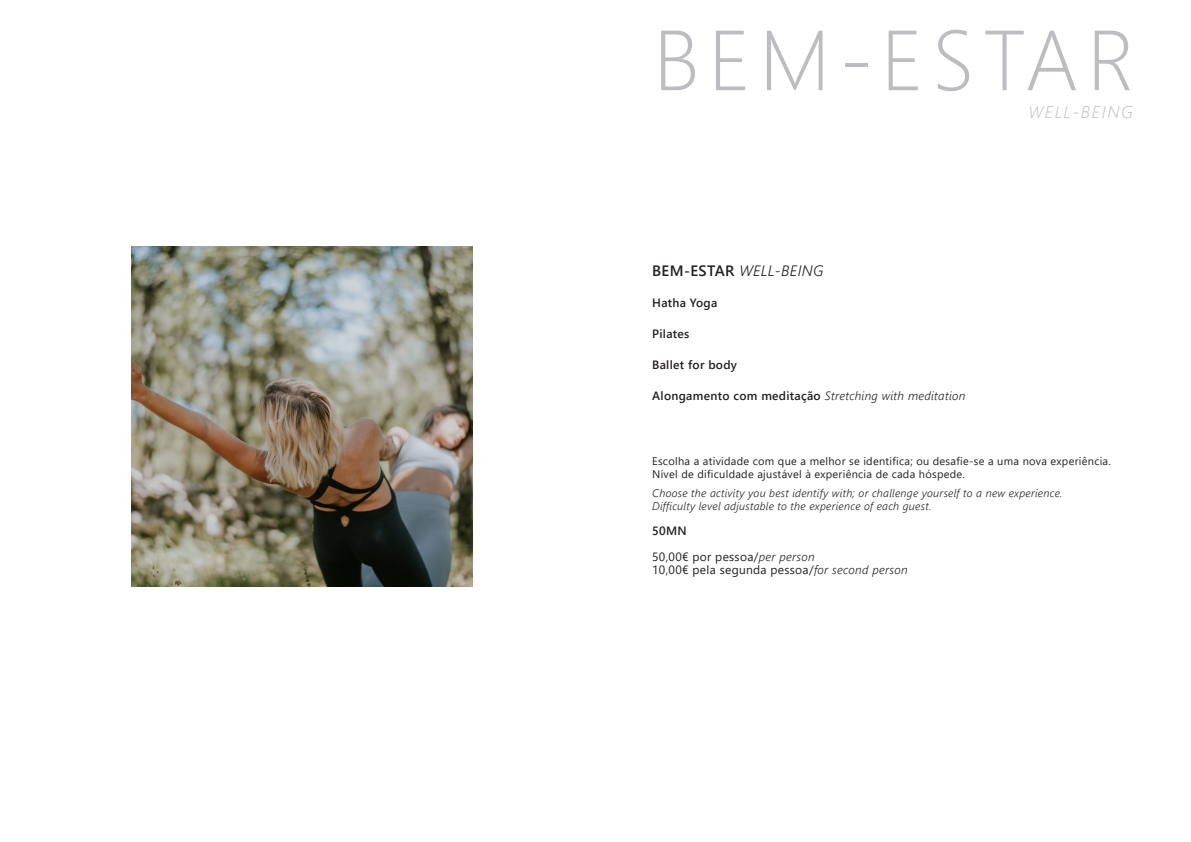
<style>
.page{position:relative;width:1191px;height:842px;background:#fff}
.page>*{position:absolute;margin:0;border:0;box-sizing:border-box;transform-origin:0 0}
.t1{font:300 85px "Segoe UI";letter-spacing:.1em;color:#bcbdc0}
.t2{font:italic 300 17px "Segoe UI";letter-spacing:.1em;color:#bcbdc0}
.t3{font:italic 300 15px "Segoe UI";letter-spacing:.025em;color:#231f20}
.t4{font:12px "Segoe UI";letter-spacing:.025em;color:#231f20}
.t5{font:italic 300 12px "Segoe UI";letter-spacing:.025em;color:#231f20}
.t6{font:600 12px "Segoe UI";letter-spacing:.025em;color:#231f20}
.t7{font:11px "Segoe UI";letter-spacing:.025em;color:#231f20}
.t8{font:italic 300 11px "Segoe UI";letter-spacing:.025em;color:#231f20}
.s1{font-weight:600;font-style:normal}
.s2{font-weight:300;font-style:italic}
</style>
<div class="page">
<img style="left:132px;top:246px;width:340px;height:340px">
<p class="t1" style="left:653px;top:-20px;width:482px">BEM-ESTAR</p>
<p class="t3" style="left:652px;top:256px;width:173px"><span class="s1">BEM-ESTAR</span> WELL-BEING</p>
<p class="t6" style="left:652px;top:291px;width:67px">Hatha Yoga</p>
<p class="t6" style="left:652px;top:322px;width:39px">Pilates</p>
<p class="t6" style="left:652px;top:353px;width:86px">Ballet for body</p>
<p class="t5" style="left:652px;top:384px;width:314px"><span class="s1">Alongamento com meditação</span> Stretching with meditation</p>
<p class="t2" style="left:1028px;top:96px;width:106px">WELL-BEING</p>
<p class="t7" style="left:652px;top:451px;width:460px">Escolha a atividade com que a melhor se identifica; ou desafie-se a uma nova experiência.</p>
<p class="t7" style="left:652px;top:464px;width:314px">Nível de dificuldade ajustável à experiência de cada hóspede.</p>
<p class="t8" style="left:652px;top:483px;width:412px">Choose the activity you best identify with; or challenge yourself to a new experience.</p>
<p class="t8" style="left:652px;top:496px;width:281px">Difficulty level adjustable to the experience of each guest.</p>
<p class="t6" style="left:652px;top:519px;width:36px">50MN</p>
<p class="t4" style="left:652px;top:545px;width:164px">50,00€ por pessoa/<span class="s2">per person</span></p>
<p class="t4" style="left:652px;top:558px;width:257px">10,00€ pela segunda pessoa/<span class="s2">for second person</span></p>
</div>
